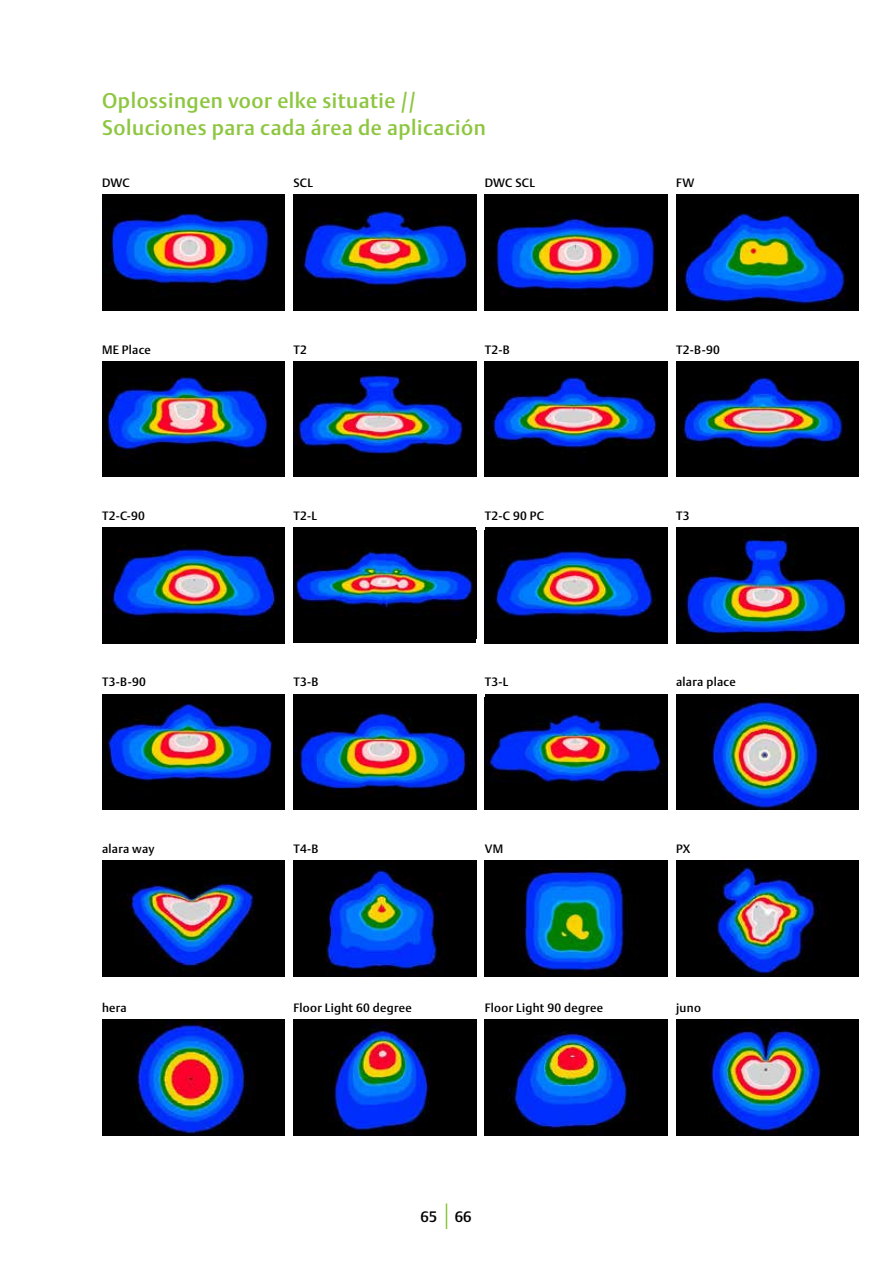
<style>
.page{position:relative;width:893px;height:1263px;background:#fff}
.page>*{position:absolute;margin:0;border:0;box-sizing:border-box;transform-origin:0 0}
.t1{font:500 21px/27px "DTL Argo T";letter-spacing:.025em;color:#8dc63f}
.t2{font:500 15px "DTL Argo T";color:#000}
.t3{font:500 12px "DTL Argo T";letter-spacing:.025em;color:#000}
</style>
<div class="page">
<img style="left:102px;top:195px;width:183px;height:115px">
<img style="left:102px;top:361px;width:183px;height:116px">
<img style="left:102px;top:528px;width:183px;height:115px">
<img style="left:102px;top:694px;width:183px;height:115px">
<img style="left:293px;top:195px;width:183px;height:115px">
<img style="left:293px;top:361px;width:183px;height:116px">
<div style="left:293px;top:528px;width:183px;height:115px;background:#000"></div>
<img style="left:293px;top:550px;width:180px;height:66px">
<img style="left:293px;top:694px;width:183px;height:115px">
<img style="left:485px;top:195px;width:183px;height:115px">
<img style="left:485px;top:361px;width:183px;height:116px">
<div style="left:485px;top:528px;width:183px;height:115px;background:#000"></div>
<img style="left:485px;top:548px;width:171px;height:70px">
<div style="left:485px;top:694px;width:183px;height:115px;background:#000"></div>
<img style="left:485px;top:714px;width:182px;height:70px">
<img style="left:676px;top:694px;width:183px;height:115px">
<img style="left:102px;top:860px;width:183px;height:116px">
<img style="left:102px;top:1020px;width:183px;height:115px">
<img style="left:293px;top:860px;width:183px;height:116px">
<img style="left:293px;top:1020px;width:183px;height:115px">
<img style="left:485px;top:860px;width:183px;height:116px">
<img style="left:485px;top:1020px;width:183px;height:115px">
<img style="left:676px;top:860px;width:183px;height:116px">
<img style="left:676px;top:1020px;width:183px;height:115px">
<img style="left:676px;top:195px;width:183px;height:115px">
<img style="left:676px;top:361px;width:183px;height:116px">
<img style="left:676px;top:528px;width:183px;height:115px">
<svg style="left:446px;top:1203px;width:1px;height:26px"></svg>
<h1 class="t1" style="left:102px;top:87px;width:385px">Oplossingen voor elke situatie //<br>Soluciones para cada área de aplicación</h1>
<p class="t3" style="left:102px;top:176px;width:29px">DWC</p>
<p class="t3" style="left:293px;top:176px;width:21px">SCL</p>
<p class="t3" style="left:485px;top:176px;width:52px">DWC SCL</p>
<p class="t3" style="left:676px;top:176px;width:20px">FW</p>
<p class="t3" style="left:102px;top:342px;width:50px">ME Place</p>
<p class="t3" style="left:293px;top:342px;width:15px">T2</p>
<p class="t3" style="left:485px;top:342px;width:27px">T2-B</p>
<p class="t3" style="left:676px;top:342px;width:45px">T2-B-90</p>
<p class="t3" style="left:102px;top:509px;width:44px">T2-C-90</p>
<p class="t3" style="left:293px;top:509px;width:25px">T2-L</p>
<p class="t3" style="left:485px;top:509px;width:61px">T2-C 90 PC</p>
<p class="t3" style="left:676px;top:509px;width:15px">T3</p>
<p class="t3" style="left:102px;top:675px;width:45px">T3-B-90</p>
<p class="t3" style="left:293px;top:675px;width:27px">T3-B</p>
<p class="t3" style="left:485px;top:675px;width:25px">T3-L</p>
<p class="t3" style="left:676px;top:675px;width:61px">alara place</p>
<p class="t3" style="left:102px;top:841px;width:54px">alara way</p>
<p class="t3" style="left:293px;top:841px;width:27px">T4-B</p>
<p class="t3" style="left:485px;top:841px;width:20px">VM</p>
<p class="t3" style="left:676px;top:841px;width:16px">PX</p>
<p class="t3" style="left:102px;top:1001px;width:26px">hera</p>
<p class="t3" style="left:293px;top:1001px;width:120px">Floor Light 60 degree</p>
<p class="t3" style="left:485px;top:1001px;width:120px">Floor Light 90 degree</p>
<p class="t3" style="left:676px;top:1001px;width:26px">juno</p>
<p class="t2" style="left:421px;top:1207px;width:53px">65 66</p>
</div>
